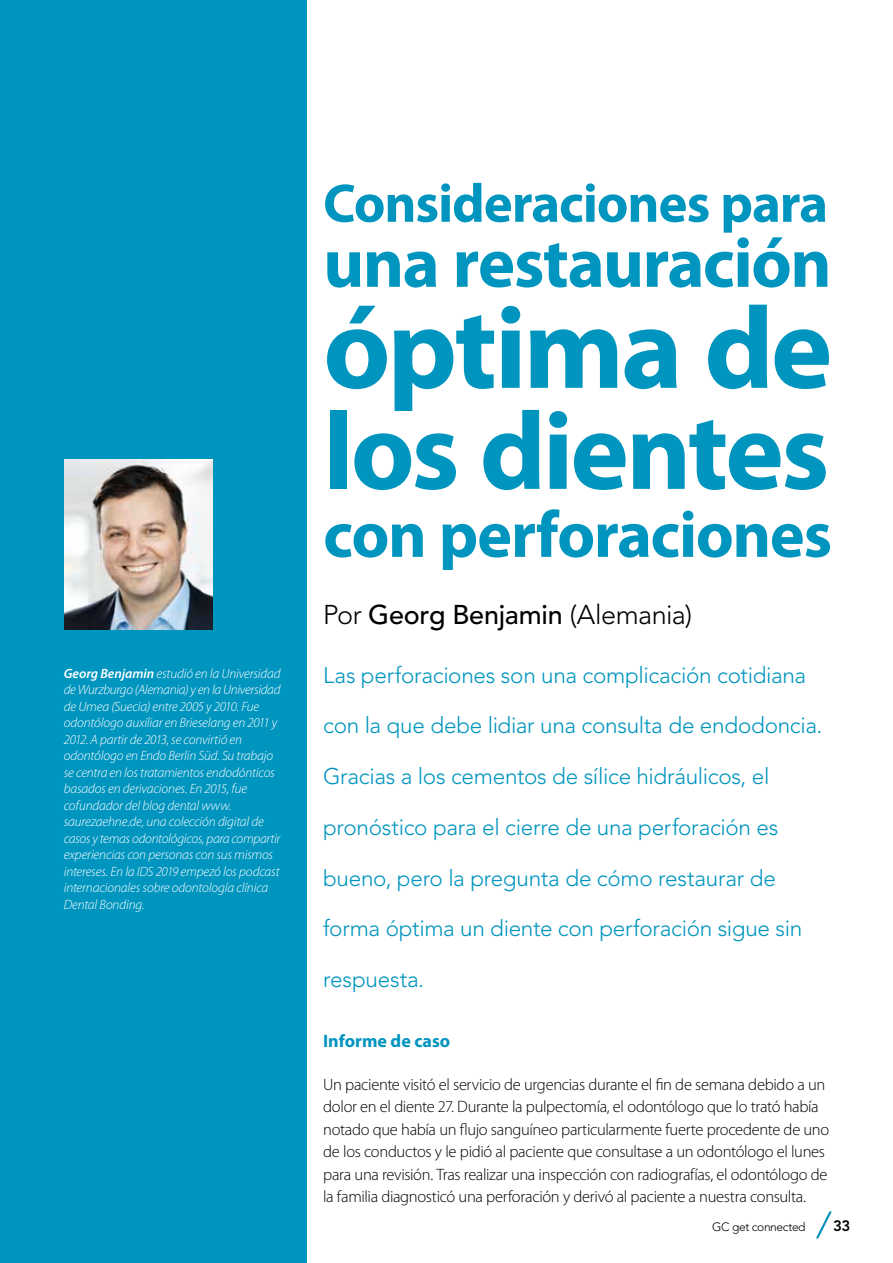
<style>
.page{position:relative;width:893px;height:1263px;background:#fff}
.page>*{position:absolute;margin:0;border:0;box-sizing:border-box;transform-origin:0 0}
.t1{font:700 117px "Myriad Pro";letter-spacing:-.025em;color:#0095bf}
.t2{font:700 111px "Myriad Pro";letter-spacing:-.025em;color:#0095bf}
.t3{font:700 70.5px "Myriad Pro";letter-spacing:-.02em;color:#0095bf}
.t4{font:700 66px "Myriad Pro";letter-spacing:-.02em;color:#0095bf}
.t5{font:700 54.75px "Myriad Pro";letter-spacing:-.02em;color:#0095bf}
.t6{font:300 27px "Avenir LT Std";letter-spacing:-.015em;color:#000}
.t7{font:300 22.5px "Avenir LT Std";letter-spacing:-.015em;color:#0095bf}
.t8{font:700 18px "Myriad Pro";color:#0095bf}
.t9{font:300 16.5px/22.5px "Myriad Pro";letter-spacing:-.02em;color:#000}
.t10{font:800 15px "Avenir LT Std";color:#000}
.t11{font:italic 300 13.5px/16.5px "Myriad Pro";letter-spacing:-.015em;color:#fff}
.t12{font:300 12px "Avenir LT Std";letter-spacing:-.03em;color:#000}
.s1{font-weight:600}
.s2{font-weight:500}
</style>
<div class="page">
<svg style="left:816px;top:1211px;width:16px;height:27px"></svg>
<div style="left:0;top:0;width:306px;height:1263px;background:#0095bf"></div>
<img style="left:64px;top:459px;width:149px;height:170px">
<p class="t11" style="left:64px;top:665px;width:218px"><span class="s1">Georg Benjamin</span> estudió en la Universidad de Wurzburgo (Alemania) y en la Universidad de Umea (Suecia) entre 2005 y 2010. Fue odontólogo auxiliar en Brieselang en 2011 y 2012. A partir de 2013, se convirtió en odontólogo en Endo Berlin Süd. Su trabajo se centra en los tratamientos endodónticos basados en derivaciones. En 2015, fue cofundador del blog dental www. saurezaehne.de, una colección digital de casos y temas odontológicos, para compartir experiencias con personas con sus mismos intereses. En la IDS 2019 empezó los podcast internacionales sobre odontología clínica Dental Bonding.</p>
<h3 class="t5" style="left:323px;top:173px;width:506px">Consideraciones para</h3>
<h3 class="t3" style="left:323px;top:224px;width:510px">una restauración</h3>
<h1 class="t1" style="left:323px;top:283px;width:511px">óptima de</h1>
<h2 class="t2" style="left:323px;top:389px;width:508px">los dientes</h2>
<h3 class="t4" style="left:323px;top:498px;width:510px">con perforaciones</h3>
<h3 class="t6" style="left:323px;top:599px;width:370px">Por <span class="s2">Georg Benjamin</span> (Alemania)</h3>
<h3 class="t7" style="left:323px;top:661px;width:484px">Las perforaciones son una complicación cotidiana</h3>
<h3 class="t7" style="left:323px;top:712px;width:501px">con la que debe lidiar una consulta de endodoncia.</h3>
<h3 class="t7" style="left:323px;top:763px;width:448px">Gracias a los cementos de sílice hidráulicos, el</h3>
<h3 class="t7" style="left:323px;top:814px;width:457px">pronóstico para el cierre de una perforación es</h3>
<h3 class="t7" style="left:323px;top:864px;width:454px">bueno, pero la pregunta de cómo restaurar de</h3>
<h3 class="t7" style="left:323px;top:915px;width:480px">forma óptima un diente con perforación sigue sin</h3>
<h3 class="t7" style="left:323px;top:966px;width:102px">respuesta.</h3>
<h3 class="t8" style="left:323px;top:1030px;width:129px">Informe de caso</h3>
<p class="t9" style="left:323px;top:1073px;width:508px">Un paciente visitó el servicio de urgencias durante el fin de semana debido a un dolor en el diente 27. Durante la pulpectomía, el odontólogo que lo trató había notado que había un flujo sanguíneo particularmente fuerte procedente de uno de los conductos y le pidió al paciente que consultase a un odontólogo el lunes para una revisión. Tras realizar una inspección con radiografías, el odontólogo de la familia diagnosticó una perforación y derivó al paciente a nuestra consulta.</p>
<p class="t12" style="left:712px;top:1219px;width:95px">GC get connected</p>
<p class="t10" style="left:833px;top:1216px;width:19px">33</p>
</div>
